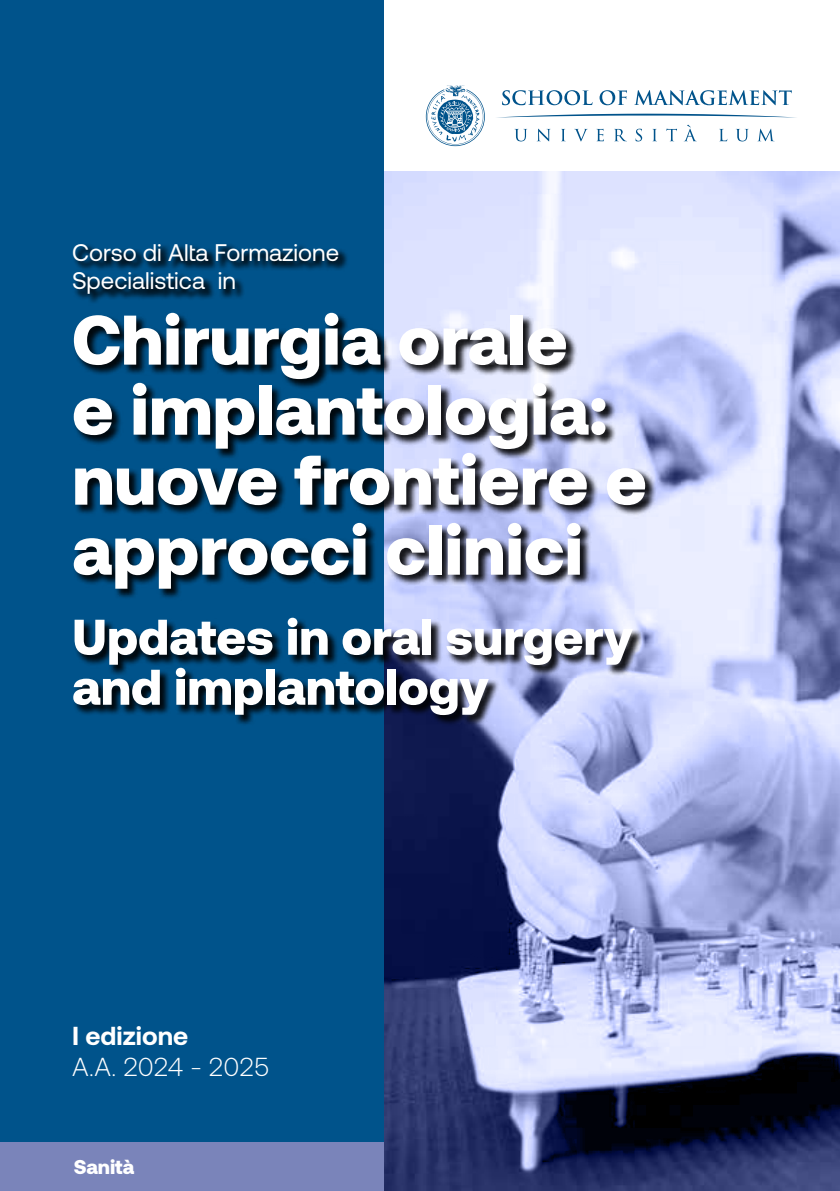
<style>
.page{position:relative;width:840px;height:1191px;background:#fff}
.page>*{position:absolute;margin:0;border:0;box-sizing:border-box;transform-origin:0 0}
.t1{font:900 70px/70px "Aeonik";color:#fff}
.t2{font:900 50px/50px "Aeonik";color:#fff}
.t3{font:300 26px "Aeonik";color:#fff}
.t4{font:700 26px "Aeonik";color:#fff}
.t5{font:24px/28.8px "Aeonik";color:#fff}
.t6{font:900 20px "Aeonik";color:#fff}
</style>
<div class="page">
<svg style="left:383px;top:172px;width:456px;height:1019px;background:#959dc4"></svg>
<div style="left:0;top:0;width:383px;height:1191px;background:#00538b"></div>
<div style="left:73px;top:243px;width:277px;height:62px;background:#000;opacity:.9"></div>
<div style="left:73px;top:313px;width:584px;height:414px;background:#000;opacity:.9"></div>
<svg style="left:425px;top:85px;width:59px;height:61px"></svg>
<svg style="left:506px;top:114px;width:280px;height:3px"></svg>
<svg style="left:514px;top:129px;width:13px;height:12px"></svg>
<svg style="left:537px;top:129px;width:13px;height:12px"></svg>
<svg style="left:561px;top:129px;width:4px;height:12px"></svg>
<svg style="left:574px;top:129px;width:13px;height:12px"></svg>
<svg style="left:596px;top:129px;width:7px;height:12px"></svg>
<svg style="left:614px;top:129px;width:12px;height:12px"></svg>
<svg style="left:635px;top:129px;width:6px;height:12px"></svg>
<svg style="left:652px;top:129px;width:4px;height:12px"></svg>
<svg style="left:666px;top:129px;width:10px;height:12px"></svg>
<svg style="left:684px;top:125px;width:12px;height:16px"></svg>
<svg style="left:719px;top:129px;width:7px;height:12px"></svg>
<svg style="left:736px;top:129px;width:12px;height:12px"></svg>
<svg style="left:758px;top:129px;width:16px;height:12px"></svg>
<svg style="left:502px;top:90px;width:90px;height:15px"></svg>
<svg style="left:599px;top:90px;width:27px;height:15px"></svg>
<svg style="left:634px;top:90px;width:157px;height:15px"></svg>
<div style="left:0;top:1142px;width:383px;height:49px;background:#7a84ba"></div>
<p class="t5" style="left:72px;top:238px;width:268px">Corso di Alta Formazione<br>Specialistica in</p>
<p class="t1" style="left:72px;top:304px;width:576px">Chirurgia orale<br>e implantologia: nuove frontiere e approcci clinici</p>
<p class="t2" style="left:72px;top:611px;width:561px">Updates in oral surgery and implantology</p>
<p class="t4" style="left:72px;top:1020px;width:118px">I edizione</p>
<p class="t3" style="left:72px;top:1052px;width:198px">A.A. 2024 - 2025</p>
<p class="t6" style="left:74px;top:1155px;width:62px">Sanità</p>
</div>
